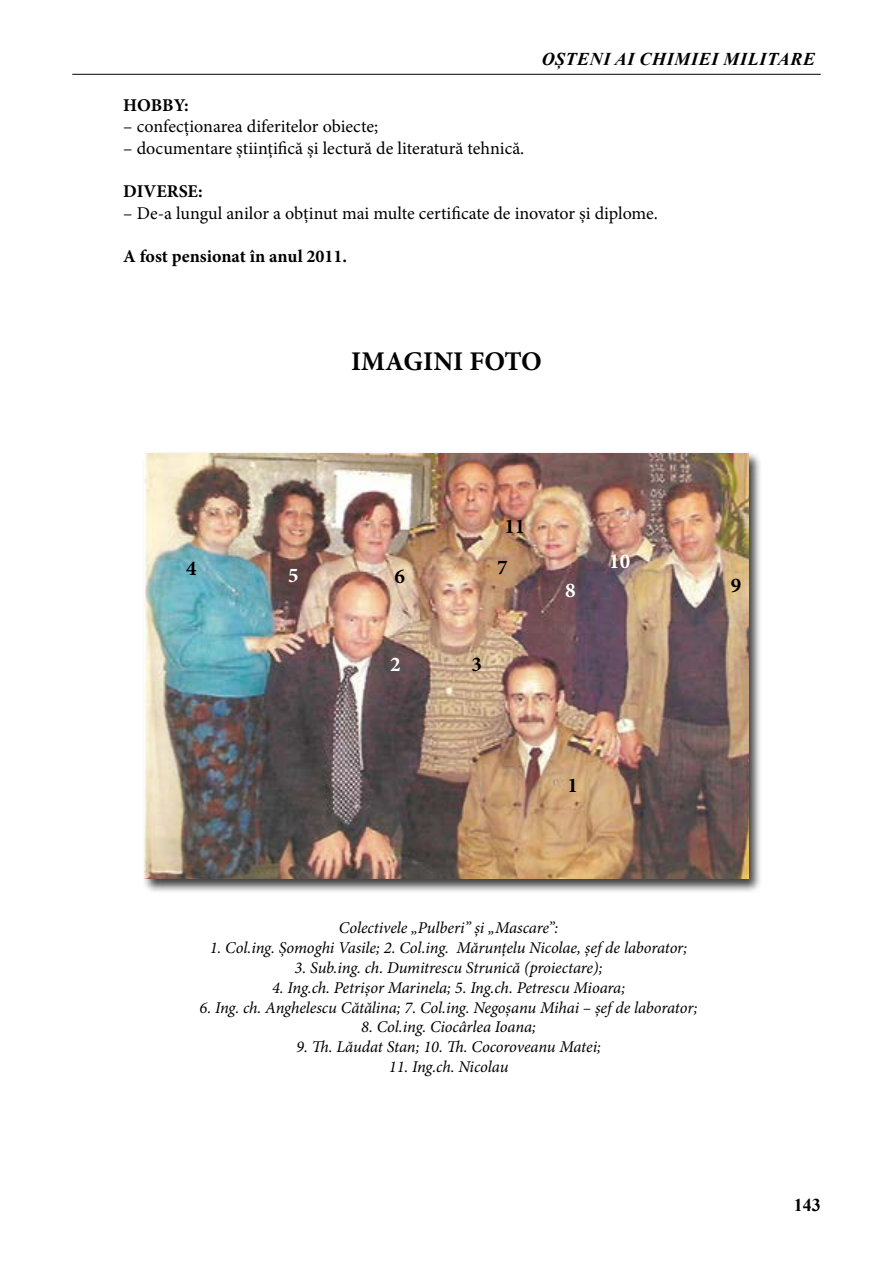
<style>
.page{position:relative;width:893px;height:1263px;background:#fff}
.page>*{position:absolute;margin:0;border:0;box-sizing:border-box;transform-origin:0 0}
.t1{font:700 27px "Minion Pro";color:#000}
.t2{font:700 21px "Minion Pro";color:#000}
.t3{font:700 21px "Minion Pro";color:#fff}
.t4{font:18px "Minion Pro";color:#000}
.t5{font:700 18px "Minion Pro";color:#000}
.t6{font:italic 700 18px "Times New Roman";letter-spacing:.035em;color:#000}
.t7{font:700 18px "Times New Roman";color:#000}
.t8{font:italic 16.5px "Minion Pro";letter-spacing:-.01em;color:#000}
</style>
<div class="page">
<hr style="left:72px;top:74px;width:749px;height:1px;background:#000">
<div style="left:143px;top:452px;width:619px;height:441px;background:#000;opacity:.75"></div>
<img style="left:145px;top:454px;width:603px;height:425px">
<p class="t6" style="left:542px;top:47px;width:275px">OȘTENI AI CHIMIEI MILITARE</p>
<p class="t5" style="left:123px;top:92px;width:67px">HOBBY:</p>
<p class="t4" style="left:123px;top:115px;width:256px">– confecţionarea diferitelor obiecte;</p>
<p class="t4" style="left:123px;top:136px;width:403px">– documentare ştiinţifică şi lectură de literatură tehnică.</p>
<p class="t5" style="left:123px;top:179px;width:81px">DIVERSE:</p>
<p class="t4" style="left:123px;top:201px;width:536px">– De-a lungul anilor a obţinut mai multe certificate de inovator şi diplome.</p>
<p class="t5" style="left:123px;top:244px;width:225px">A fost pensionat în anul 2011.</p>
<h1 class="t1" style="left:351px;top:342px;width:192px">IMAGINI FOTO</h1>
<p class="t2" style="left:186px;top:554px;width:12px">4</p>
<p class="t3" style="left:288px;top:560px;width:12px">5</p>
<p class="t2" style="left:394px;top:561px;width:12px">6</p>
<p class="t2" style="left:504px;top:511px;width:22px">11</p>
<p class="t2" style="left:497px;top:552px;width:12px">7</p>
<p class="t3" style="left:390px;top:649px;width:12px">2</p>
<p class="t2" style="left:471px;top:649px;width:12px">3</p>
<p class="t3" style="left:609px;top:547px;width:22px">10</p>
<p class="t3" style="left:565px;top:575px;width:12px">8</p>
<p class="t2" style="left:731px;top:570px;width:12px">9</p>
<p class="t2" style="left:567px;top:770px;width:12px">1</p>
<p class="t8" style="left:339px;top:917px;width:221px">Colectivele „Pulberi” şi „Mascare”:</p>
<p class="t8" style="left:210px;top:937px;width:479px">1. Col.ing. Şomoghi Vasile; 2. Col.ing. Mărunțelu Nicolae, şef de laborator;</p>
<p class="t8" style="left:295px;top:956px;width:309px">3. Sub.ing. ch. Dumitrescu Strunică (proiectare);</p>
<p class="t8" style="left:272px;top:976px;width:355px">4. Ing.ch. Petrişor Marinela; 5. Ing.ch. Petrescu Mioara;</p>
<p class="t8" style="left:200px;top:996px;width:499px">6. Ing. ch. Anghelescu Cătălina; 7. Col.ing. Negoşanu Mihai – şef de laborator;</p>
<p class="t8" style="left:361px;top:1016px;width:176px">8. Col.ing. Ciocârlea Ioana;</p>
<p class="t8" style="left:296px;top:1036px;width:306px">9. Th. Lăudat Stan; 10. Th. Cocoroveanu Matei;</p>
<p class="t8" style="left:389px;top:1055px;width:121px">11. Ing.ch. Nicolau</p>
<p class="t7" style="left:794px;top:1192px;width:28px">143</p>
</div>
